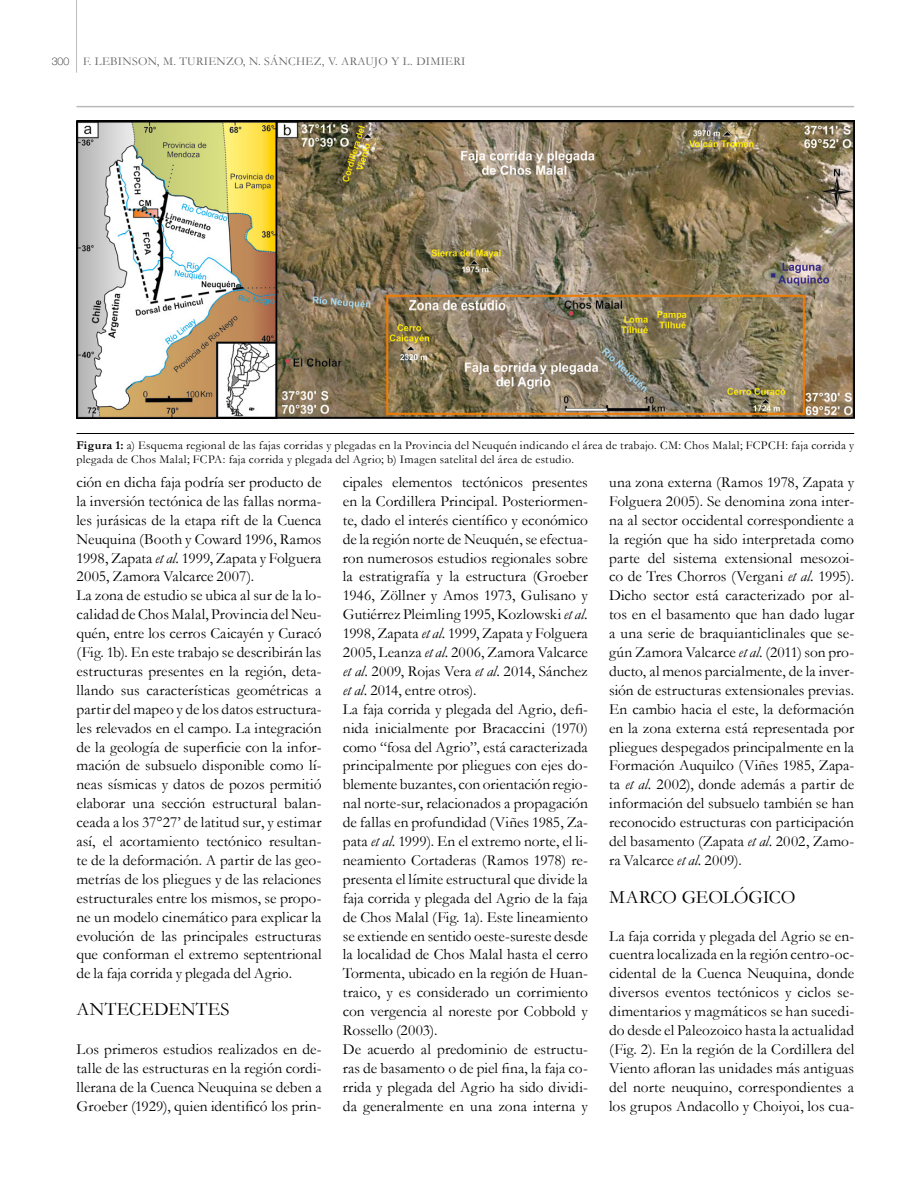
<style>
.page{position:relative;width:918px;height:1188px;background:#fff}
.page>*{position:absolute;margin:0;border:0;box-sizing:border-box;transform-origin:0 0}
.Titulo_2_ok{font:18.9px "Garamond";letter-spacing:.005em;color:#000}
.Texto_general{font:15.45px/18.9px "Garamond";color:#000;text-align:justify}
.Epígrafes{font:12px/14.4px "Garamond";letter-spacing:.025em;color:#000}
.t1{font:12px "Garamond";letter-spacing:.025em;color:#646363}
.s1{font-family:"Helvetica Neue";font-weight:100;font-size:10.5px;color:#000}
.s2{font-weight:700}
.s3{font-style:italic}
</style>
<div class="page">
<hr style="left:76px;top:0;width:1px;height:73px;background:#bcbcbc">
<img style="left:77px;top:120px;width:777px;height:299px">
<hr style="left:76px;top:433px;width:778px;height:1px;background:#000">
<hr style="left:76px;top:106px;width:778px;height:1px;background:#bababa">
<p class="t1" style="left:52px;top:53px;width:415px"><span class="s1">300</span> F. LEBINSON, M. TURIENZO, N. SÁNCHEZ, V. ARAUJO Y L. DIMIERI</p>
<p class="Epígrafes" style="left:76px;top:437px;width:779px"><span class="s2">Figura 1:</span> a) Esquema regional de las fajas corridas y plegadas en la Provincia del Neuquén indicando el área de trabajo. CM: Chos Malal; FCPCH: faja corrida y plegada de Chos Malal; FCPA: faja corrida y plegada del Agrio; b) Imagen satelital del área de estudio.</p>
<p class="Texto_general" style="left:77px;top:472px;width:247px">ción en dicha faja podría ser producto de la inversión tectónica de las fallas norma&shy;les jurásicas de la etapa rift de la Cuenca Neuquina (Booth y Coward 1996, Ramos 1998, Zapata <span class="s3">et al.</span> 1999, Zapata y Folguera 2005, Zamora Valcarce 2007).</p>
<p class="Texto_general" style="left:77px;top:586px;width:247px">La zona de estudio se ubica al sur de la lo&shy;calidad de Chos Malal, Provincia del Neu&shy;quén, entre los cerros Caicayén y Curacó (Fig. 1b). En este trabajo se describirán las estructuras presentes en la región, deta&shy;llando sus características geométricas a partir del mapeo y de los datos estructura&shy;les relevados en el campo. La integración de la geología de superficie con la infor&shy;mación de subsuelo disponible como lí&shy;neas sísmicas y datos de pozos permitió elaborar una sección estructural balan&shy;ceada a los 37°27’ de latitud sur, y estimar así, el acortamiento tectónico resultan&shy;te de la deformación. A partir de las geo&shy;metrías de los pliegues y de las relaciones estructurales entre los mismos, se propo&shy;ne un modelo cinemático para explicar la evolución de las principales estructuras que conforman el extremo septentrional de la faja corrida y plegada del Agrio.</p>
<p class="Titulo_2_ok" style="left:77px;top:997px;width:155px">ANTECEDENTES</p>
<p class="Texto_general" style="left:77px;top:1039px;width:247px">Los primeros estudios realizados en de&shy;talle de las estructuras en la región cordi&shy;llerana de la Cuenca Neuquina se deben a Groeber (1929), quien identificó los prin-</p>
<p class="Texto_general" style="left:343px;top:472px;width:247px">cipales elementos tectónicos presentes en la Cordillera Principal. Posteriormen&shy;te, dado el interés científico y económico de la región norte de Neuquén, se efectua&shy;ron numerosos estudios regionales sobre la estratigrafía y la estructura (Groeber 1946, Zöllner y Amos 1973, Gulisano y Gutiérrez Pleimling 1995, Kozlowski <span class="s3">et al.<br></span>1998, Zapata <span class="s3">et al.</span> 1999, Zapata y Folguera 2005, Leanza <span class="s3">et al.</span> 2006, Zamora Valcarce <span class="s3">et al.</span> 2009, Rojas Vera <span class="s3">et al.</span> 2014, Sánchez <span class="s3">et al.</span> 2014, entre otros).</p>
<p class="Texto_general" style="left:343px;top:699px;width:247px">La faja corrida y plegada del Agrio, defi&shy;nida inicialmente por Bracaccini (1970) como “fosa del Agrio”, está caracterizada principalmente por pliegues con ejes do&shy;blemente buzantes, con orientación regio&shy;nal norte-sur, relacionados a propagación de fallas en profundidad (Viñes 1985, Za&shy;pata <span class="s3">et al.</span> 1999). En el extremo norte, el li&shy;neamiento Cortaderas (Ramos 1978) re&shy;presenta el límite estructural que divide la faja corrida y plegada del Agrio de la faja de Chos Malal (Fig. 1a). Este lineamiento se extiende en sentido oeste-sureste desde la localidad de Chos Malal hasta el cerro Tormenta, ubicado en la región de Huan&shy;traico, y es considerado un corrimiento con vergencia al noreste por Cobbold y Rossello (2003).</p>
<p class="Texto_general" style="left:343px;top:1039px;width:247px">De acuerdo al predominio de estructu&shy;ras de basamento o de piel fina, la faja co&shy;rrida y plegada del Agrio ha sido dividi&shy;da generalmente en una zona interna y</p>
<p class="Texto_general" style="left:609px;top:472px;width:247px">una zona externa (Ramos 1978, Zapata y Folguera 2005). Se denomina zona inter&shy;na al sector occidental correspondiente a la región que ha sido interpretada como parte del sistema extensional mesozoi&shy;co de Tres Chorros (Vergani <span class="s3">et al.</span> 1995).<br>Dicho sector está caracterizado por al&shy;tos en el basamento que han dado lugar a una serie de braquianticlinales que se&shy;gún Zamora Valcarce <span class="s3">et al.</span> (2011) son pro&shy;ducto, al menos parcialmente, de la inver&shy;sión de estructuras extensionales previas.<br>En cambio hacia el este, la deformación en la zona externa está representada por pliegues despegados principalmente en la Formación Auquilco (Viñes 1985, Zapa&shy;ta <span class="s3">et al.</span> 2002), donde además a partir de información del subsuelo también se han reconocido estructuras con participación del basamento (Zapata <span class="s3">et al.</span> 2002, Zamo&shy;ra Valcarce <span class="s3">et al.</span> 2009).</p>
<p class="Titulo_2_ok" style="left:609px;top:884px;width:188px">MARCO GEOLÓGICO</p>
<p class="Texto_general" style="left:609px;top:926px;width:247px">La faja corrida y plegada del Agrio se en&shy;cuentra localizada en la región centro-oc&shy;cidental de la Cuenca Neuquina, donde diversos eventos tectónicos y ciclos se&shy;dimentarios y magmáticos se han sucedi&shy;do desde el Paleozoico hasta la actualidad (Fig. 2). En la región de la Cordillera del Viento afloran las unidades más antiguas del norte neuquino, correspondientes a los grupos Andacollo y Choiyoi, los cua-</p>
</div>
